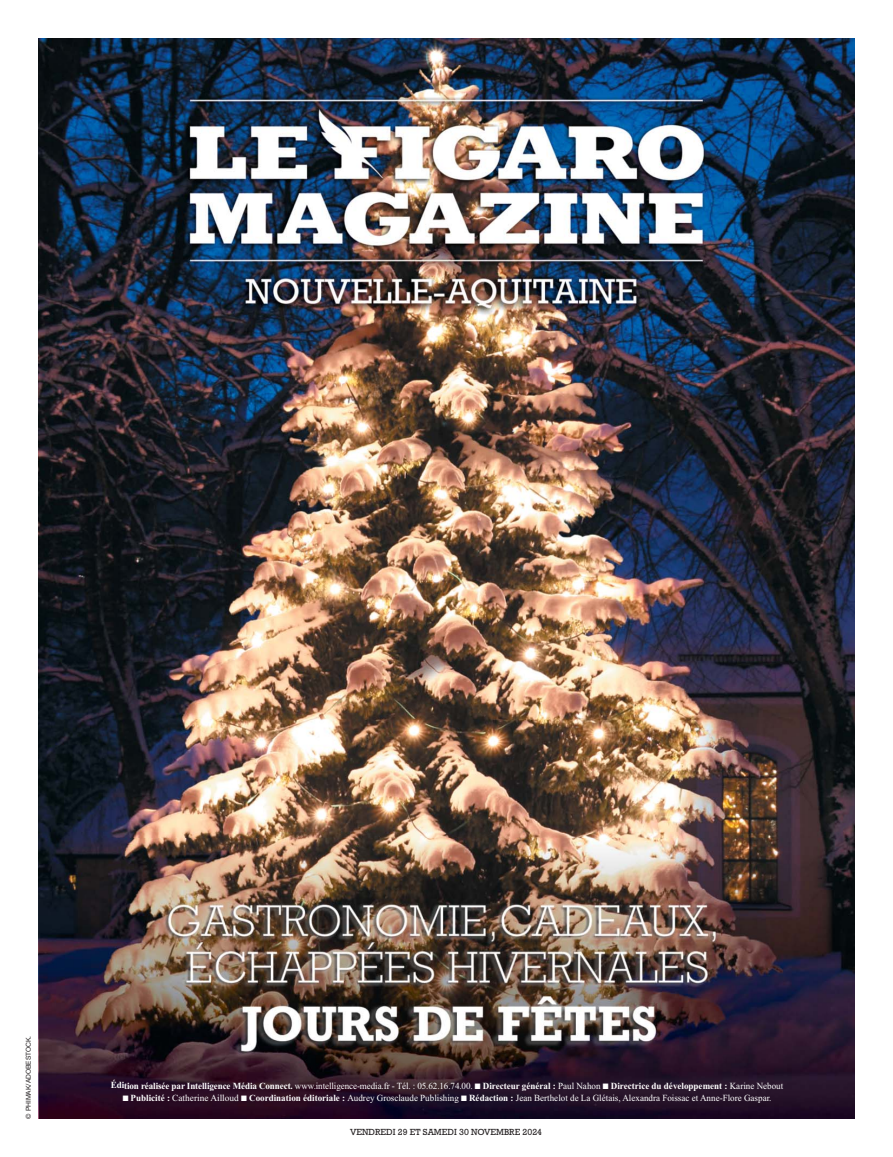
<style>
.page{position:relative;width:893px;height:1157px;background:#fff}
.page>*{position:absolute;margin:0;border:0;box-sizing:border-box;transform-origin:0 0}
.t1{font:700 9.3px "Times New Roman";letter-spacing:-.01em;color:#fff}
.t2{font:9.3px "Times New Roman";color:#fff}
.t3{font:9px "Rockwell Std";color:#231f20}
.t4{font:6.75px "Helvetica Neue";color:#231f20}
.s1{font-weight:400}
.s2{font-weight:700}
</style>
<div class="page">
<img style="left:39px;top:38px;width:815px;height:681px">
<img style="left:39px;top:719px;width:815px;height:119px">
<img style="left:39px;top:1118px;width:815px;height:1px">
<img style="left:39px;top:838px;width:815px;height:280px">
<p class="t4" style="left:26px;top:1118px;width:84px;rotate:-90deg">© PHIMAK/ADOBESTOCK.</p>
<p class="t1" style="left:111px;top:1082px;width:674px">Édition réalisée par Intelligence Média Connect. <span class="s1">www.intelligence-media.fr - Tél. : 05.62.16.74.00.</span> ■ Directeur général : <span class="s1">Paul Nahon</span> ■ Directrice du développement : <span class="s1">Karine Nebout</span></p>
<p class="t2" style="left:123px;top:1094px;width:650px">■ <span class="s2">Publicité :</span> Catherine Ailloud ■ <span class="s2">Coordination éditoriale :</span> Audrey Grosclaude Publishing ■ <span class="s2">Rédaction :</span> Jean Berthelot de La Glétais, Alexandra Foissac et Anne-Flore Gaspar.</p>
<p class="t3" style="left:350px;top:1127px;width:193px">VENDREDI 29 ET SAMEDI 30 NOVEMBRE 2024</p>
</div>
